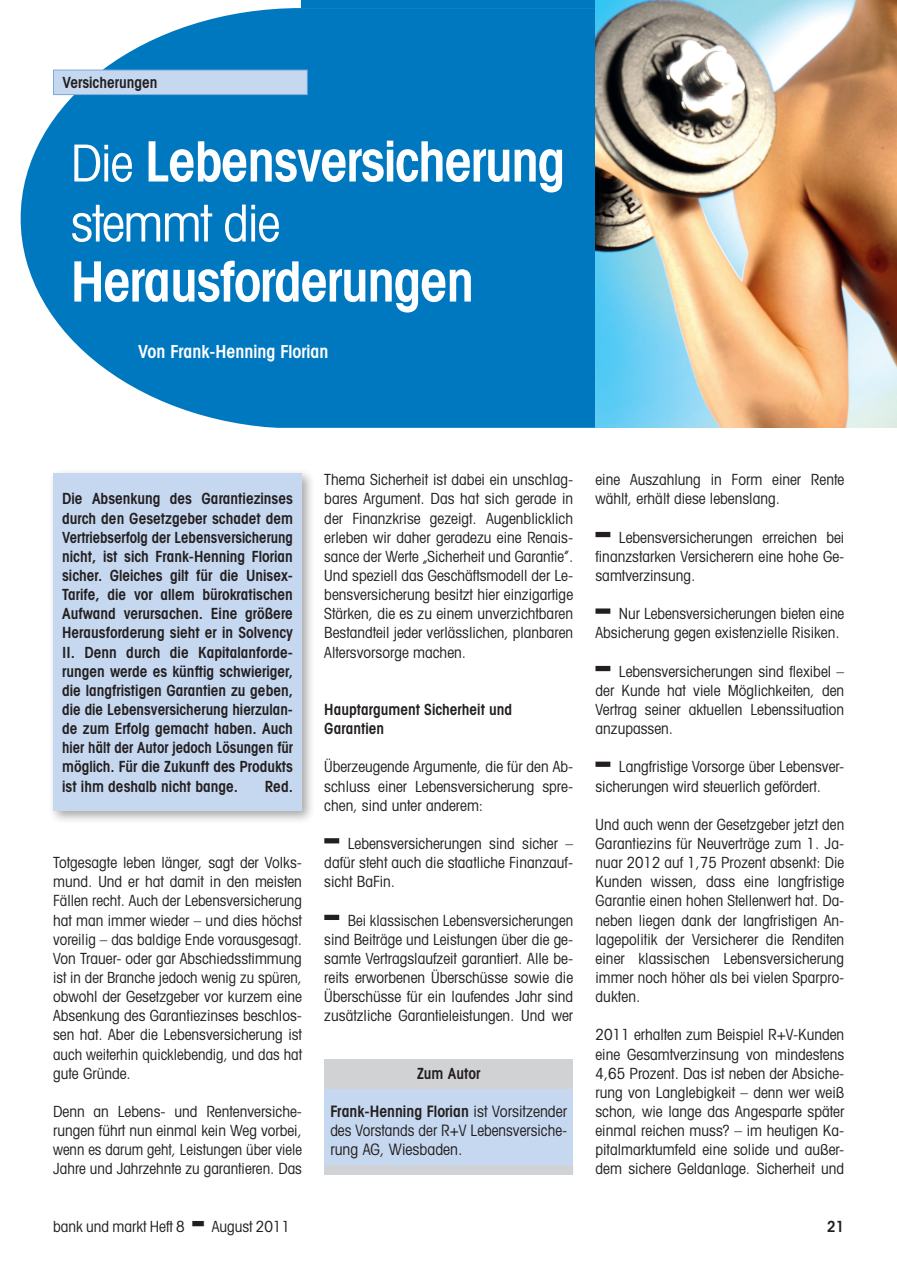
<style>
.page{position:relative;width:897px;height:1275px;background:#fff}
.page>*{position:absolute;margin:0;border:0;box-sizing:border-box;transform-origin:0 0}
.t1{font:600 condensed 55.5px "Avant Garde";letter-spacing:-.025em;color:#fff}
.t2{font:condensed 51px "Avant Garde";letter-spacing:-.025em;color:#fff}
.t3{font:600 condensed 18px "Avant Garde";color:#fff}
.t4{font:condensed 15.75px/19.2px "Avant Garde";color:#231f20;text-align:justify}
.t5{font:condensed 15.3px/19.2px "Avant Garde";color:#231f20;text-align:justify}
.t6{font:600 condensed 15.3px/19.2px "Avant Garde";color:#231f20;text-align:justify}
.s1{font-weight:400;font-size:51px}
.s2{font-weight:600}
</style>
<div class="page">
<svg style="left:21px;top:8px;width:574px;height:420px;background:#1a85c6"></svg>
<div style="left:301px;top:0;width:308px;height:8px;background:#0078c0"></div>
<div style="left:54px;top:70px;width:253px;height:25px;background:#c6d8ef"></div>
<div style="left:53px;top:70px;width:255px;height:25px;border:1px solid #7aabdb"></div>
<div style="left:48px;top:468px;width:268px;height:356px;background:#231f20;opacity:.4"></div>
<div style="left:53px;top:473px;width:249px;height:337px;background:#c6d8ef"></div>
<div style="left:324px;top:838px;width:15px;height:5px;background:#231f20"></div>
<div style="left:324px;top:914px;width:15px;height:6px;background:#231f20"></div>
<div style="left:595px;top:532px;width:15px;height:5px;background:#231f20"></div>
<div style="left:595px;top:608px;width:15px;height:5px;background:#231f20"></div>
<div style="left:595px;top:666px;width:15px;height:5px;background:#231f20"></div>
<div style="left:595px;top:761px;width:15px;height:6px;background:#231f20"></div>
<div style="left:324px;top:1085px;width:249px;height:89px;background:#c6d8ef"></div>
<div style="left:324px;top:1059px;width:249px;height:30px;background:#d1d2d4"></div>
<div style="left:324px;top:1165px;width:249px;height:9px;background:#d1d2d4"></div>
<img style="left:595px;top:0;width:302px;height:428px">
<p class="t6" style="left:62px;top:73px;width:97px">Versicherungen</p>
<h1 class="t1" style="left:71px;top:128px;width:496px"><span class="s1">Die</span> Lebensversicherung</h1>
<h2 class="t2" style="left:71px;top:192px;width:211px">stemmt die</h2>
<h1 class="t1" style="left:71px;top:248px;width:405px">Herausforderungen</h1>
<p class="t3" style="left:138px;top:340px;width:192px">Von Frank-Henning Florian</p>
<p class="t6" style="left:62px;top:489px;width:232px">Die Absenkung des Garantiezinses durch den Gesetzgeber schadet dem Vertriebserfolg der Lebensversicherung nicht, ist sich Frank-Henning Florian sicher. Gleiches gilt für die Unisex-Tarife, die vor allem bürokratischen Aufwand verursachen. Eine größere Herausforderung sieht er in Solvency II. Denn durch die Kapitalanforde&shy;rungen werde es künftig schwieriger, die langfristigen Garantien zu geben, die die Lebensversicherung hierzulan&shy;de zum Erfolg gemacht haben. Auch hier hält der Autor jedoch Lösungen für möglich. Für die Zukunft des Produkts ist ihm deshalb nicht bange.</p>
<p class="t6" style="left:265px;top:776px;width:30px">Red.</p>
<p class="t5" style="left:53px;top:852px;width:250px">Totgesagte leben länger, sagt der Volks&shy;mund. Und er hat damit in den meisten Fällen recht. Auch der Lebensversicherung hat man immer wieder – und dies höchst voreilig – das baldige Ende vorausgesagt.<br>Von Trauer- oder gar Abschiedsstimmung ist in der Branche jedoch wenig zu spüren, obwohl der Gesetzgeber vor kurzem eine Absenkung des Garantiezinses beschlos&shy;sen hat. Aber die Lebensversicherung ist auch weiterhin quicklebendig, und das hat gute Gründe.</p>
<p class="t5" style="left:53px;top:1101px;width:250px">Denn an Lebens- und Rentenversiche&shy;rungen führt nun einmal kein Weg vorbei, wenn es darum geht, Leistungen über viele Jahre und Jahrzehnte zu garantieren. Das</p>
<p class="t5" style="left:324px;top:470px;width:250px">Thema Sicherheit ist dabei ein unschlag&shy;bares Argument. Das hat sich gerade in der Finanzkrise gezeigt. Augenblicklich erleben wir daher geradezu eine Renais&shy;sance der Werte „Sicherheit und Garantie”.<br>Und speziell das Geschäftsmodell der Le&shy;bensversicherung besitzt hier einzigartige Stärken, die es zu einem unverzichtbaren Bestandteil jeder verlässlichen, planbaren Altersvorsorge machen.</p>
<p class="t6" style="left:324px;top:699px;width:189px">Hauptargument Sicherheit und<br>Garantien</p>
<p class="t5" style="left:324px;top:757px;width:250px">Überzeugende Argumente, die für den Ab&shy;schluss einer Lebensversicherung spre&shy;chen, sind unter anderem:</p>
<p class="t5" style="left:324px;top:833px;width:250px;text-indent:23px">Lebensversicherungen sind sicher – dafür steht auch die staatliche Finanzauf&shy;sicht BaFin.</p>
<p class="t5" style="left:324px;top:910px;width:250px;text-indent:23px">Bei klassischen Lebensversicherungen sind Beiträge und Leistungen über die ge&shy;samte Vertragslaufzeit garantiert. Alle be&shy;reits erworbenen Überschüsse sowie die Überschüsse für ein laufendes Jahr sind zusätzliche Garantieleistungen. Und wer</p>
<p class="t6" style="left:417px;top:1063px;width:65px">Zum Autor</p>
<p class="t4" style="left:330px;top:1101px;width:238px"><span class="s2">Frank-Henning Florian</span> ist Vorsitzender des Vorstands der R+V Lebensversiche&shy;rung AG, Wiesbaden.</p>
<p class="t5" style="left:595px;top:470px;width:250px">eine Auszahlung in Form einer Rente wählt, erhält diese lebenslang.</p>
<p class="t5" style="left:595px;top:527px;width:250px;text-indent:23px">Lebensversicherungen erreichen bei finanzstarken Versicherern eine hohe Ge&shy;samtverzinsung.</p>
<p class="t5" style="left:595px;top:604px;width:250px;text-align:right">Nur Lebensversicherungen bieten eine<br>Absicherung gegen existenzielle Risiken.</p>
<p class="t5" style="left:595px;top:661px;width:250px;text-indent:23px">Lebensversicherungen sind flexibel – der Kunde hat viele Möglichkeiten, den Vertrag seiner aktuellen Lebenssituation anzupassen.</p>
<p class="t5" style="left:595px;top:757px;width:250px;text-indent:23px">Langfristige Vorsorge über Lebensver&shy;sicherungen wird steuerlich gefördert.</p>
<p class="t5" style="left:595px;top:814px;width:250px">Und auch wenn der Gesetzgeber jetzt den Garantiezins für Neuverträge zum 1. Ja&shy;nuar 2012 auf 1,75 Prozent absenkt: Die Kunden wissen, dass eine langfristige Garantie einen hohen Stellenwert hat. Da&shy;neben liegen dank der langfristigen An&shy;lagepolitik der Versicherer die Renditen einer klassischen Lebensversicherung immer noch höher als bei vielen Sparpro&shy;dukten.</p>
<p class="t5" style="left:595px;top:1025px;width:250px">2011 erhalten zum Beispiel R+V-Kunden eine Gesamtverzinsung von mindestens 4,65 Prozent. Das ist neben der Absiche&shy;rung von Langlebigkeit – denn wer weiß schon, wie lange das Angesparte später einmal reichen muss? – im heutigen Ka&shy;pitalmarktumfeld eine solide und außer&shy;dem sichere Geldanlage. Sicherheit und</p>
<p class="t5" style="left:53px;top:1216px;width:133px">bank und markt Heft 8</p>
<p class="t5" style="left:212px;top:1216px;width:80px">August 2011</p>
<p class="t6" style="left:827px;top:1216px;width:19px">21</p>
</div>
